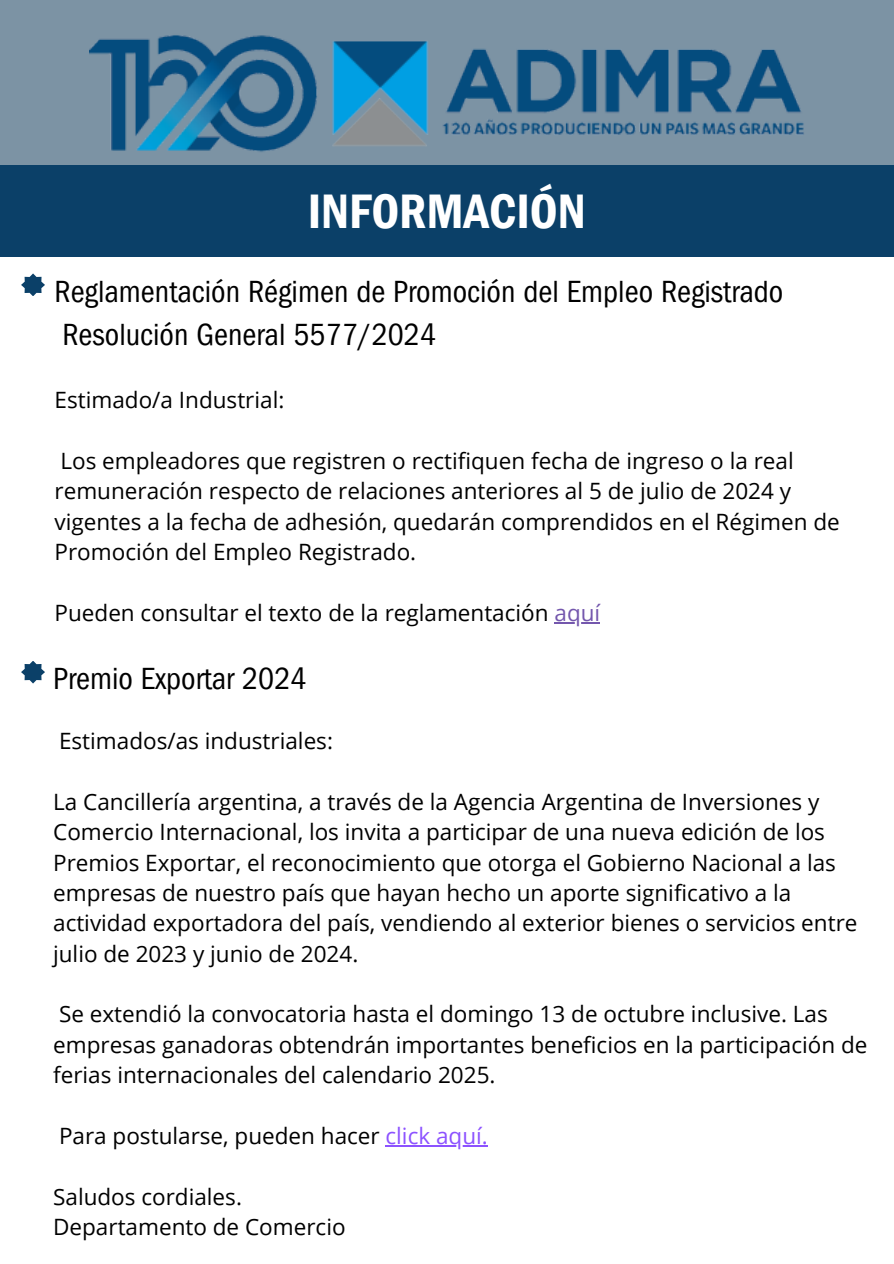
<style>
.page{position:relative;width:894px;height:1264px;background:#fff}
.page>*{position:absolute;margin:0;border:0;box-sizing:border-box;transform-origin:0 0}
.t1{font:49.8px "Franklin Gothic LT Pro Dm Cn";color:#fff}
.t2{font:condensed 31.5px/43.8px "Franklin Gothic LT Pro";color:#000}
.t3{font:22.5px/30.3px "Open Sans";color:#000}
.s1{color:#7457ad}
.s2{color:#8c52ff}
</style>
<div class="page">
<svg style="left:21px;top:661px;width:24px;height:22px"></svg>
<hr style="left:385px;top:1145px;width:102px;height:1px;background:#8c52ff">
<div style="left:0;top:0;width:893px;height:178px;background:#7c93a4"></div>
<div style="left:0;top:165px;width:893px;height:91px;background:#0b4068"></div>
<img style="left:89px;top:35px;width:715px;height:117px">
<hr style="left:554px;top:622px;width:46px;height:1px;background:#7457ad">
<svg style="left:21px;top:273px;width:24px;height:23px"></svg>
<p class="t1" style="left:307px;top:193px;width:279px">INFORMACIÓN</p>
<p class="t2" style="left:55px;top:274px;width:730px">Reglamentación Régimen de Promoción del Empleo Registrado<br>Resolución General 5577/2024</p>
<p class="t3" style="left:55px;top:384px;width:231px">Estimado/a Industrial:</p>
<p class="t3" style="left:55px;top:445px;width:786px">Los empleadores que registren o rectifiquen fecha de ingreso o la real remuneración respecto de relaciones anteriores al 5 de julio de 2024 y vigentes a la fecha de adhesión, quedarán comprendidos en el Régimen de Promoción del Empleo Registrado.</p>
<p class="t3" style="left:55px;top:597px;width:547px">Pueden consultar el texto de la reglamentación <span class="s1">aquí</span></p>
<p class="t2" style="left:53px;top:661px;width:255px">Premio Exportar 2024</p>
<h1 class="t3" style="left:59px;top:725px;width:275px">Estimados/as industriales:</h1>
<h2 class="t3" style="left:53px;top:785px;width:805px">La Cancillería argentina, a través de la Agencia Argentina de Inversiones y Comercio Internacional, los invita a participar de una nueva edición de los Premios Exportar, el reconocimiento que otorga el Gobierno Nacional a las empresas de nuestro país que hayan hecho un aporte significativo a la actividad exportadora del país, vendiendo al exterior bienes o servicios entre julio de 2023 y junio de 2024.</h2>
<p class="t3" style="left:53px;top:998px;width:815px">Se extendió la convocatoria hasta el domingo 13 de octubre inclusive. Las empresas ganadoras obtendrán importantes beneficios en la participación de ferias internacionales del calendario 2025.</p>
<p class="t3" style="left:59px;top:1120px;width:430px">Para postularse, pueden hacer <span class="s2">click aquí.</span></p>
<p class="t3" style="left:53px;top:1180px;width:294px">Saludos cordiales.<br>Departamento de Comercio</p>
</div>
